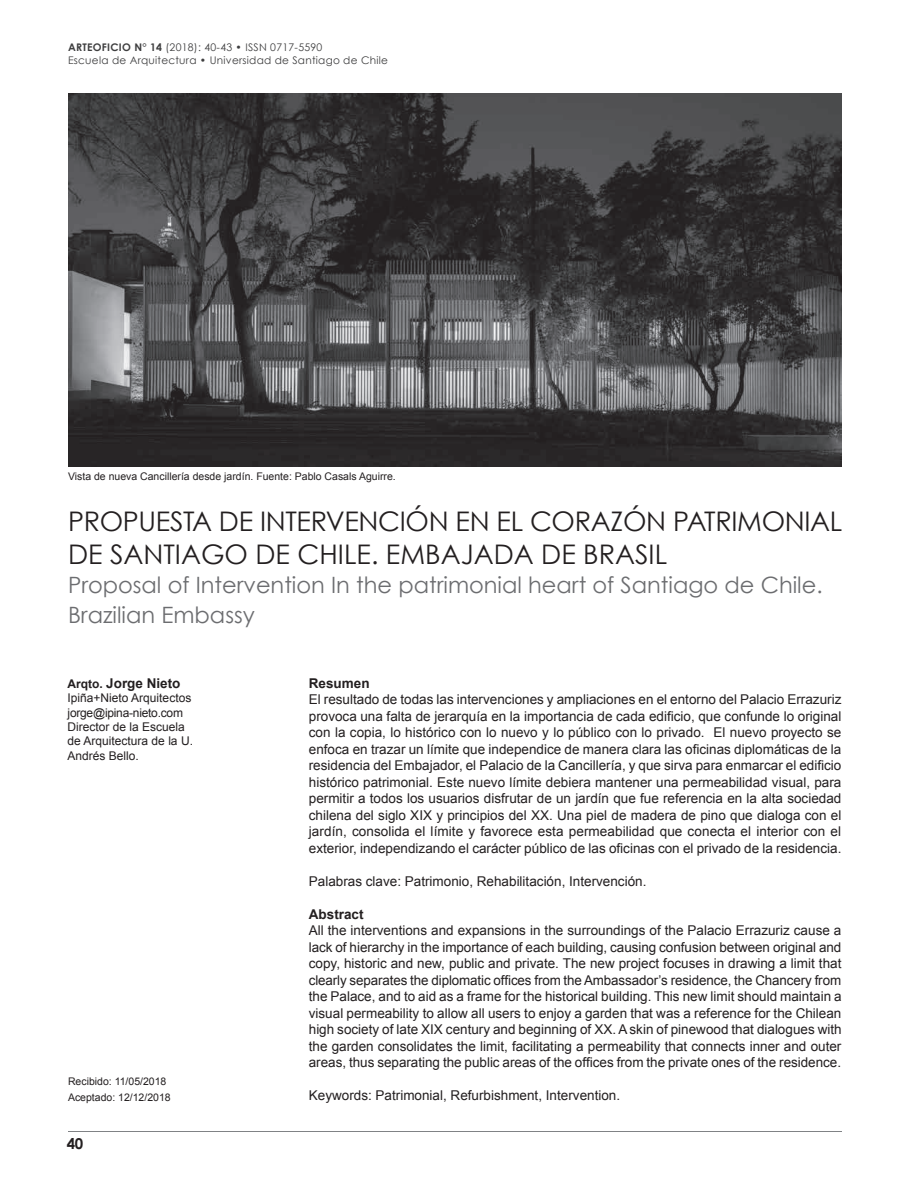
<style>
.page{position:relative;width:918px;height:1188px;background:#fff}
.page>*{position:absolute;margin:0;border:0;box-sizing:border-box;transform-origin:0 0}
.t1{font:27px/32.4px "Century Gothic";letter-spacing:-.01em;color:#231f20}
.t2{font:22.5px/30px "Century Gothic";color:#6c6d70}
.t3{font:700 15px "Century Gothic";color:#231f20}
.t4{font:13.5px/16.5px "Arial";color:#231f20;text-align:justify}
.t5{font:700 13.5px "Arial";color:#231f20}
.t6{font:12px/14.4px "Arial";color:#231f20}
.t7{font:10.5px/16.5px "Arial";color:#231f20}
.t8{font:10.5px/12.6px "Century Gothic";letter-spacing:.025em;color:#3e3e3f}
.s1{font-weight:700}
.s2{font-size:12px}
</style>
<div class="page">
<hr style="left:68px;top:1132px;width:773px;height:1px;background:#808285">
<img style="left:68px;top:94px;width:773px;height:373px">
<p class="t8" style="left:68px;top:41px;width:322px"><span class="s1">ARTEOFICIO N° 14</span> (2018): 40-43 • ISSN 0717-5590<br>Escuela de Arquitectura • Universidad de Santiago de Chile</p>
<p class="t7" style="left:68px;top:468px;width:329px">Vista de nueva Cancillería desde jardín. Fuente: Pablo Casals Aguirre.</p>
<h1 class="t1" style="left:68px;top:505px;width:776px">PROPUESTA DE INTERVENCIÓN EN EL CORAZÓN PATRIMONIAL<br>DE SANTIAGO DE CHILE. EMBAJADA DE BRASIL</h1>
<h2 class="t2" style="left:68px;top:569px;width:756px">Proposal of Intervention In the patrimonial heart of Santiago de Chile.<br>Brazilian Embassy</h2>
<p class="t5" style="left:68px;top:674px;width:114px"><span class="s2">Arqto.</span> Jorge Nieto</p>
<p class="t6" style="left:68px;top:691px;width:127px">Ipiña+Nieto Arquitectos jorge@ipina-nieto.com<br>Director de la Escuela de Arquitectura de la U.<br>Andrés Bello.</p>
<p class="t7" style="left:68px;top:1073px;width:104px">Recibido: 11/05/2018<br>Aceptado: 12/12/2018</p>
<p class="t3" style="left:67px;top:1135px;width:18px">40</p>
<p class="t5" style="left:309px;top:674px;width:62px">Resumen</p>
<p class="t4" style="left:309px;top:691px;width:534px">El resultado de todas las intervenciones y ampliaciones en el entorno del Palacio Errazuriz provoca una falta de jerarquía en la importancia de cada edificio, que confunde lo original con la copia, lo histórico con lo nuevo y lo público con lo privado. El nuevo proyecto se enfoca en trazar un límite que independice de manera clara las oficinas diplomáticas de la residencia del Embajador, el Palacio de la Cancillería, y que sirva para enmarcar el edificio histórico patrimonial. Este nuevo límite debiera mantener una permeabilidad visual, para permitir a todos los usuarios disfrutar de un jardín que fue referencia en la alta sociedad chilena del siglo XIX y principios del XX. Una piel de madera de pino que dialoga con el jardín, consolida el límite y favorece esta permeabilidad que conecta el interior con el exterior, independizando el carácter público de las oficinas con el privado de la residencia.</p>
<p class="t4" style="left:309px;top:873px;width:339px">Palabras clave: Patrimonio, Rehabilitación, Intervención.</p>
<p class="t5" style="left:309px;top:905px;width:56px">Abstract</p>
<p class="t4" style="left:309px;top:922px;width:534px">All the interventions and expansions in the surroundings of the Palacio Errazuriz cause a lack of hierarchy in the importance of each building, causing confusion between original and copy, historic and new, public and private. The new project focuses in drawing a limit that clearly separates the diplomatic offices from the Ambassador’s residence, the Chancery from the Palace, and to aid as a frame for the historical building. This new limit should maintain a visual permeability to allow all users to enjoy a garden that was a reference for the Chilean high society of late XIX century and beginning of XX. A skin of pinewood that dialogues with the garden consolidates the limit, facilitating a permeability that connects inner and outer areas, thus separating the public areas of the offices from the private ones of the residence.</p>
<p class="t4" style="left:309px;top:1087px;width:313px">Keywords: Patrimonial, Refurbishment, Intervention.</p>
</div>
